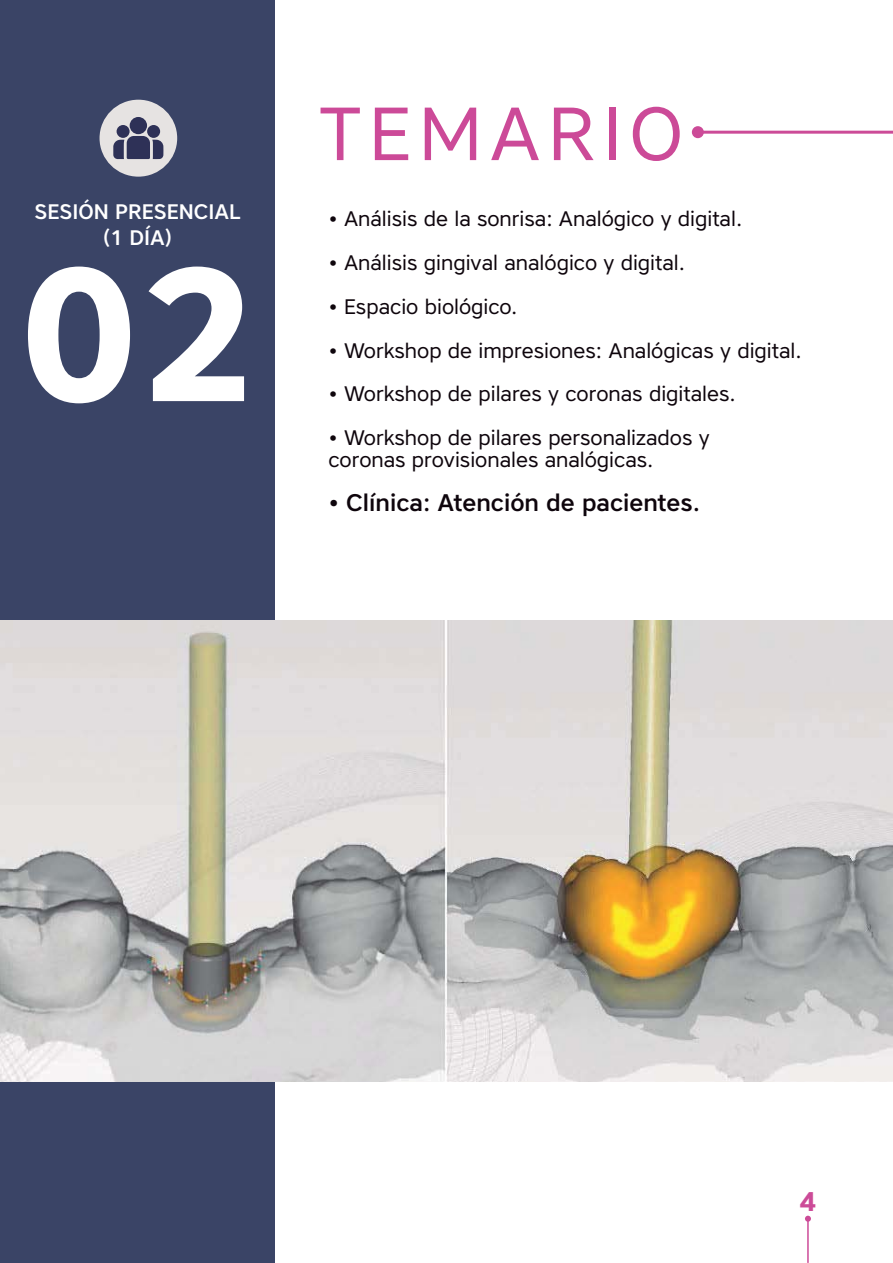
<style>
.page{position:relative;width:893px;height:1263px;background:#fff}
.page>*{position:absolute;margin:0;border:0;box-sizing:border-box;transform-origin:0 0}
.t1{font:700 189px "Core Sans A65";color:#fff}
.t2{font:75px "Core Sans A45";letter-spacing:.1em;color:#cc4a98}
.t3{font:700 27px "Core Sans A65";color:#cc4b98}
.t4{font:500 24px "Core Sans A55";color:#0e050c}
.t5{font:21px/21.9px "Core Sans A45";color:#0e050c}
.t6{font:500 21px/25.2px "Core Sans A55";color:#fff;text-align:center}
</style>
<div class="page">
<hr style="left:807px;top:1219px;width:2px;height:44px;background:#cc4b98">
<svg style="left:805px;top:1216px;width:6px;height:6px"></svg>
<hr style="left:698px;top:131px;width:195px;height:3px;background:#cc4b98">
<div style="left:692px;top:126px;width:12px;height:12px;background:#cc4b98;border-radius:50%"></div>
<div style="left:0;top:0;width:274px;height:1263px;background:#3a4466"></div>
<div style="left:100px;top:100px;width:77px;height:77px;background:#e6e3e2;border-radius:50%"></div>
<div style="left:130px;top:117px;width:17px;height:17px;background:#2e3157;border-radius:50%"></div>
<svg style="left:113px;top:136px;width:50px;height:23px"></svg>
<div style="left:117px;top:125px;width:13px;height:13px;background:#2e3157;border-radius:50%"></div>
<div style="left:147px;top:125px;width:13px;height:13px;background:#2e3157;border-radius:50%"></div>
<img style="left:0;top:621px;width:893px;height:460px">
<p class="t6" style="left:35px;top:199px;width:208px">SESIÓN PRESENCIAL (1 DÍA)</p>
<h1 class="t1" style="left:20px;top:225px;width:239px">02</h1>
<h2 class="t2" style="left:319px;top:106px;width:365px">TEMARIO</h2>
<p class="t5" style="left:328px;top:210px;width:415px">• Análisis de la sonrisa: Analógico y digital.</p>
<p class="t5" style="left:328px;top:254px;width:358px">• Análisis gingival analógico y digital.</p>
<p class="t5" style="left:328px;top:298px;width:190px">• Espacio biológico.</p>
<p class="t5" style="left:328px;top:342px;width:475px">• Workshop de impresiones: Analógicas y digital.</p>
<p class="t5" style="left:328px;top:385px;width:409px">• Workshop de pilares y coronas digitales.</p>
<p class="t5" style="left:328px;top:429px;width:383px">• Workshop de pilares personalizados y coronas provisionales analógicas.</p>
<p class="t4" style="left:328px;top:489px;width:373px">• Clínica: Atención de pacientes.</p>
<p class="t3" style="left:799px;top:1186px;width:18px">4</p>
</div>
